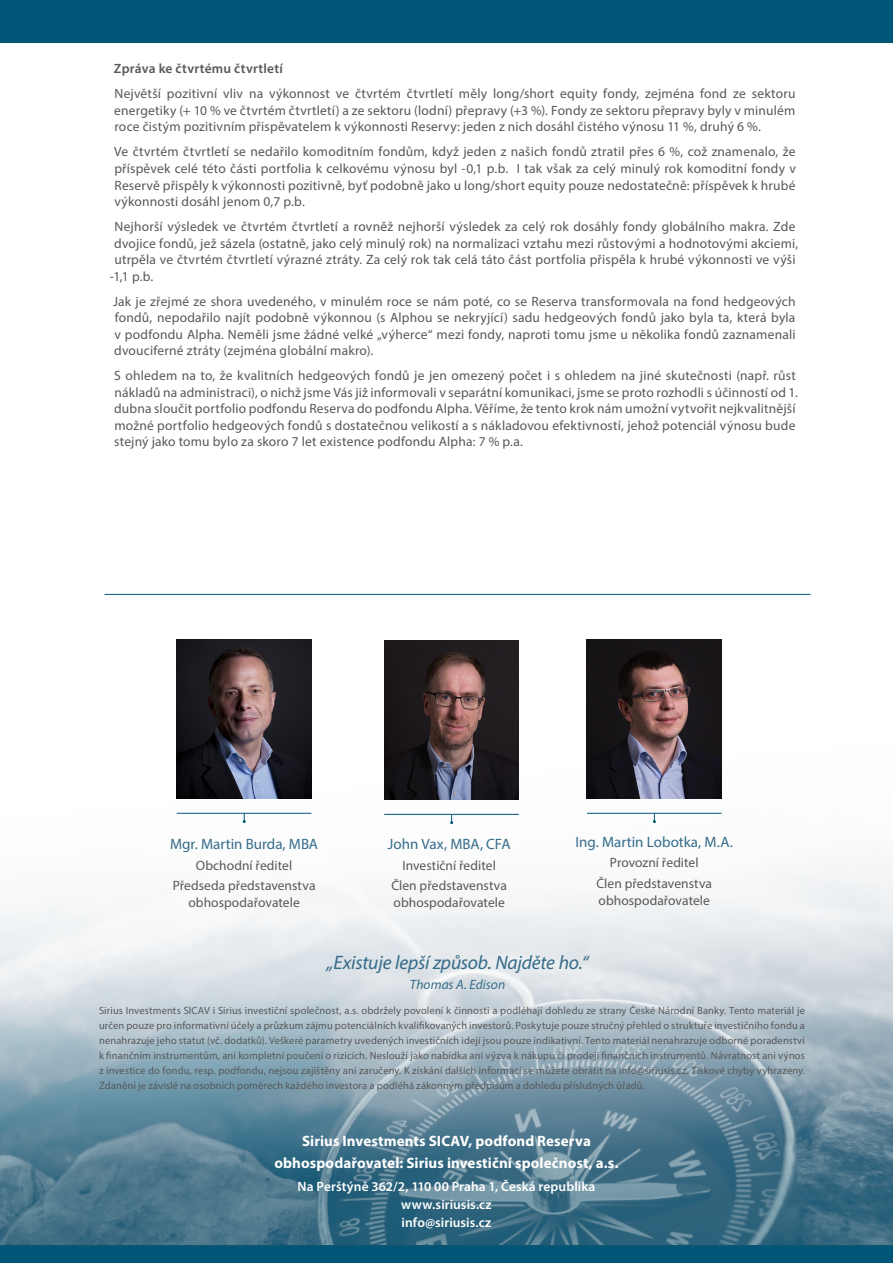
<style>
.page{position:relative;width:893px;height:1263px;background:#fff}
.page>*{position:absolute;margin:0;border:0;box-sizing:border-box;transform-origin:0 0}
.t1{font:italic 19.5px "Myriad Pro";letter-spacing:-.01em;color:#356b89}
.t2{font:700 15px "Myriad Pro";letter-spacing:.005em;color:#fff}
.t3{font:15px "Myriad Pro";color:#356b89}
.t4{font:13.5px/16.5px "Myriad Pro";letter-spacing:.015em;color:#57585a}
.t5{font:600 13.5px "Myriad Pro";letter-spacing:.005em;color:#fff}
.t6{font:600 13.5px "Myriad Pro";letter-spacing:.02em;color:#57585a}
.t7{font:italic 13.5px "Myriad Pro";letter-spacing:.005em;color:#356b89}
.t8{font:10.5px/15px "Myriad Pro";letter-spacing:.01em;color:#57585a;text-align:justify}
</style>
<div class="page">
<img style="left:0;top:593px;width:893px;height:392px">
<div style="left:0;top:1245px;width:893px;height:18px;background:#015677"></div>
<svg style="left:0;top:985px;width:893px;height:260px;background:#7495a6"></svg>
<div style="left:0;top:0;width:893px;height:43px;background:#015677"></div>
<hr style="left:105px;top:594px;width:705px;height:1px;background:#015677">
<img style="left:177px;top:639px;width:134px;height:159px">
<hr style="left:177px;top:813px;width:134px;height:1px;background:#015677">
<svg style="left:243px;top:813px;width:3px;height:10px"></svg>
<img style="left:384px;top:640px;width:135px;height:159px">
<hr style="left:384px;top:814px;width:135px;height:1px;background:#015677">
<svg style="left:450px;top:814px;width:3px;height:10px"></svg>
<img style="left:587px;top:639px;width:135px;height:159px">
<hr style="left:587px;top:813px;width:135px;height:1px;background:#015677">
<svg style="left:653px;top:813px;width:3px;height:10px"></svg>
<p class="t6" style="left:114px;top:60px;width:170px">Zpráva ke čtvrtému čtvrtletí</p>
<p class="t4" style="left:114px;top:85px;width:683px;text-align:justify">Největší pozitivní vliv na výkonnost ve čtvrtém čtvrtletí měly long/short equity fondy, zejména fond ze sektoru energetiky (+ 10 % ve čtvrtém čtvrtletí) a ze sektoru (lodní) přepravy (+3 %). Fondy ze sektoru přepravy byly v minulém roce čistým pozitivním přispěvatelem k výkonnosti Reservy: jeden z nich dosáhl čistého výnosu 11 %, druhý 6 %.</p>
<p class="t4" style="left:114px;top:143px;width:683px;text-align:justify">Ve čtvrtém čtvrtletí se nedařilo komoditním fondům, když jeden z našich fondů ztratil přes 6 %, což znamenalo, že příspěvek celé této části portfolia k celkovému výnosu byl -0,1 p.b. I tak však za celý minulý rok komoditní fondy v Reservě přispěly k výkonnosti pozitivně, byť podobně jako u long/short equity pouze nedostatečně: příspěvek k hrubé výkonnosti dosáhl jenom 0,7 p.b.</p>
<p class="t4" style="left:115px;top:218px;width:682px">Nejhorší výsledek ve čtvrtém čtvrtletí a rovněž nejhorší výsledek za celý rok dosáhly fondy globálního makra. Zde</p>
<p class="t4" style="left:114px;top:234px;width:686px">dvojice fondů, jež sázela (ostatně, jako celý minulý rok) na normalizaci vztahu mezi růstovými a hodnotovými akciemi,</p>
<p class="t4" style="left:114px;top:251px;width:683px">utrpěla ve čtvrtém čtvrtletí výrazné ztráty. Za celý rok tak celá táto část portfolia přispěla k hrubé výkonnosti ve výši</p>
<p class="t4" style="left:110px;top:267px;width:45px">-1,1 p.b.</p>
<p class="t4" style="left:113px;top:292px;width:684px;text-align:justify">Jak je zřejmé ze shora uvedeného, v minulém roce se nám poté, co se Reserva transformovala na fond hedgeových fondů, nepodařilo najít podobně výkonnou (s Alphou se nekryjící) sadu hedgeových fondů jako byla ta, která byla v podfondu Alpha. Neměli jsme žádné velké „výherce“ mezi fondy, naproti tomu jsme u několika fondů zaznamenali dvouciferné ztráty (zejména globální makro).</p>
<p class="t4" style="left:114px;top:367px;width:685px">S ohledem na to, že kvalitních hedgeových fondů je jen omezený počet i s ohledem na jiné skutečnosti (např. růst nákladů na administraci), o nichž jsme Vás již informovali v separátní komunikaci, jsme se proto rozhodli s účinností od 1. dubna sloučit portfolio podfondu Reserva do podfondu Alpha. Věříme, že tento krok nám umožní vytvořit nejkvalitnější možné portfolio hedgeových fondů s dostatečnou velikostí a s nákladovou efektivností, jehož potenciál výnosu bude stejný jako tomu bylo za skoro 7 let existence podfondu Alpha: 7 % p.a.</p>
<p class="t3" style="left:170px;top:834px;width:150px">Mgr. Martin Burda, MBA</p>
<p class="t4" style="left:196px;top:856px;width:98px">Obchodní ředitel</p>
<p class="t4" style="left:173px;top:877px;width:144px;text-align:center">Předseda představenstva obhospodařovatele</p>
<p class="t3" style="left:388px;top:834px;width:124px">John Vax, MBA, CFA</p>
<p class="t4" style="left:403px;top:856px;width:95px">Investiční ředitel</p>
<p class="t4" style="left:391px;top:877px;width:117px">Člen představenstva obhospodařovatele</p>
<p class="t3" style="left:576px;top:832px;width:159px">Ing. Martin Lobotka, M.A.</p>
<p class="t4" style="left:610px;top:854px;width:90px">Provozní ředitel</p>
<p class="t4" style="left:596px;top:875px;width:117px">Člen představenstva obhospodařovatele</p>
<p class="t1" style="left:327px;top:950px;width:263px">„Existuje lepší způsob. Najděte ho.“</p>
<p class="t7" style="left:410px;top:976px;width:97px">Thomas A. Edison</p>
<p class="t8" style="left:99px;top:1003px;width:707px">Sirius Investments SICAV i Sirius investiční společnost, a.s. obdržely povolení k činnosti a podléhají dohledu ze strany České Národní Banky. Tento materiál je určen pouze pro informativní účely a průzkum zájmu potenciálních kvalifikovaných investorů. Poskytuje pouze stručný přehled o struktuře investičního fondu a nenahrazuje jeho statut (vč. dodatků). Veškeré parametry uvedených investičních idejí jsou pouze indikativní. Tento materiál nenahrazuje odborné poradenství k finančním instrumentům, ani kompletní poučení o rizicích. Neslouží jako nabídka ani výzva k nákupu či prodeji finančních instrumentů. Návratnost ani výnos z investice do fondu, resp. podfondu, nejsou zajištěny ani zaručeny. K získání dalších informací se můžete obrátit na info@siriusis.cz. Tiskové chyby vyhrazeny.<br>Zdanění je závislé na osobních poměrech každého investora a podléhá zákonným předpisům a dohledu příslušných úřadů.</p>
<p class="t2" style="left:302px;top:1131px;width:290px">Sirius Investments SICAV, podfond Reserva</p>
<p class="t2" style="left:274px;top:1153px;width:346px">obhospodařovatel: Sirius investiční společnost, a.s.</p>
<p class="t5" style="left:298px;top:1177px;width:299px">Na Perštýně 362/2, 110 00 Praha 1, Česká republika</p>
<p class="t5" style="left:401px;top:1195px;width:92px">www.siriusis.cz</p>
<p class="t5" style="left:402px;top:1213px;width:91px">info@siriusis.cz</p>
</div>
